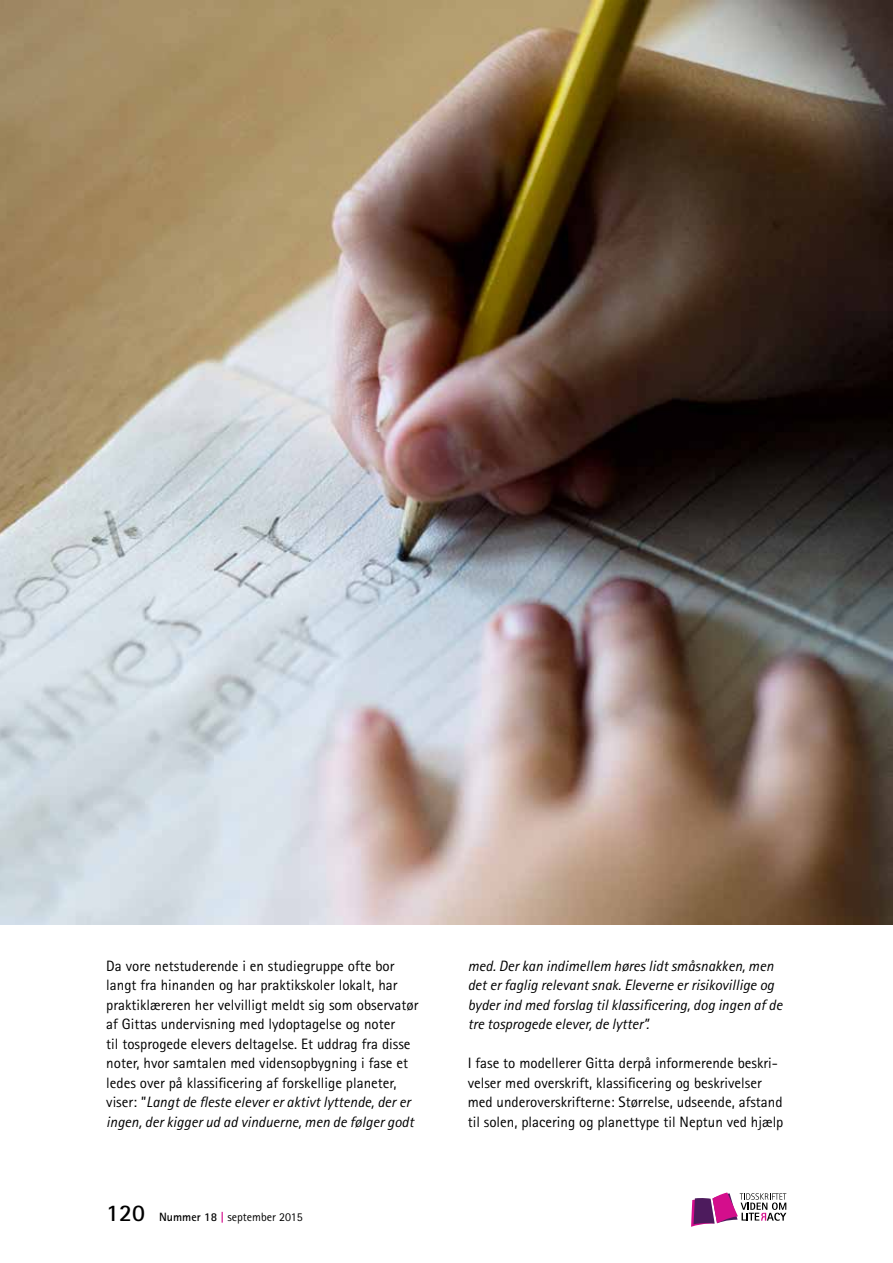
<style>
.page{position:relative;width:893px;height:1263px;background:#fff}
.page>*{position:absolute;margin:0;border:0;box-sizing:border-box;transform-origin:0 0}
.t1{font:15px/19.5px "Rotis Sans Serif";color:#000}
.t2{font:italic 15px/19.5px "Rotis Sans Serif";color:#000}
.t3{font:12px "Rotis Sans Serif";color:#000}
.s1{font-style:italic}
.s2{font-weight:700;font-size:24px}
.s3{font-weight:700}
.s4{font-weight:700;color:#d40e8c}
</style>
<div class="page">
<img style="left:0;top:0;width:893px;height:924px">
<svg style="left:691px;top:1192px;width:95px;height:35px"></svg>
<p class="t1" style="left:106px;top:956px;width:314px">Da vore netstuderende i en studiegruppe ofte bor langt fra hinanden og har praktikskoler lokalt, har praktiklæreren her velvilligt meldt sig som observatør af Gittas undervisning med lydoptagelse og noter<br>til tosprogede elevers deltagelse. Et uddrag fra disse noter, hvor samtalen med vidensopbygning i fase et ledes over på klassificering af forskellige planeter, viser: ”<span class="s1">Langt de fleste elever er aktivt lyttende, der er ingen, der kigger ud ad vinduerne, men de følger godt</span></p>
<p class="t2" style="left:468px;top:956px;width:316px">med. Der kan indimellem høres lidt småsnakken, men det er faglig relevant snak. Eleverne er risikovillige og byder ind med forslag til klassificering, dog ingen af de tre tosprogede elever, de lytter”.</p>
<p class="t1" style="left:468px;top:1053px;width:317px">I fase to modellerer Gitta derpå informerende beskri&shy;velser med overskrift, klassificering og beskrivelser med underoverskrifterne: Størrelse, udseende, afstand til solen, placering og planettype til Neptun ved hjælp</p>
<p class="t3" style="left:106px;top:1209px;width:198px"><span class="s2">120</span> <span class="s3">Nummer 18</span> <span class="s4">|</span> september 2015</p>
</div>
